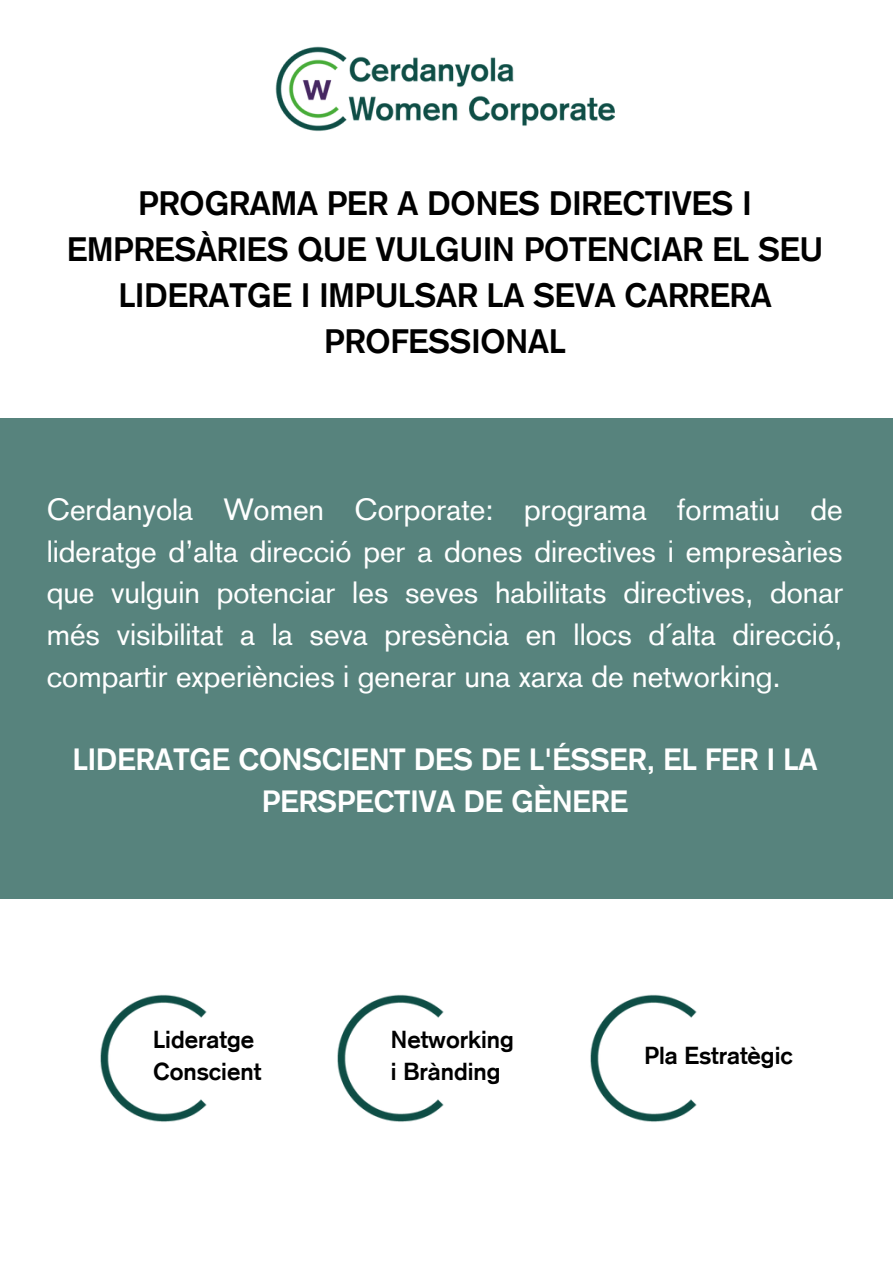
<style>
.page{position:relative;width:893px;height:1264px;background:#fff}
.page>*{position:absolute;margin:0;border:0;box-sizing:border-box;transform-origin:0 0}
.t1{font:700 33px/46px "Akzidenz Grotesk";color:#000;text-align:center}
.t2{font:30px/41.5px "Akzidenz Grotesk";color:#fff;text-align:justify}
.t3{font:700 30px/41.5px "Akzidenz Grotesk";color:#fff;text-align:center}
.t4{font:700 24px/32.5px "Akzidenz Grotesk";color:#000}
</style>
<div class="page">
<div style="left:0;top:419px;width:892px;height:479px;background:#57837d"></div>
<img style="left:275px;top:46px;width:339px;height:85px">
<img style="left:100px;top:994px;width:107px;height:128px">
<img style="left:337px;top:994px;width:107px;height:128px">
<img style="left:590px;top:994px;width:107px;height:128px">
<p class="t1" style="left:67px;top:183px;width:757px">PROGRAMA PER A DONES DIRECTIVES I<br>EMPRESÀRIES QUE VULGUIN POTENCIAR EL SEU<br>LIDERATGE I IMPULSAR LA SEVA CARRERA<br>PROFESSIONAL</p>
<p class="t2" style="left:47px;top:492px;width:798px">Cerdanyola Women Corporate: programa formatiu de lideratge d’alta direcció per a dones directives i empresàries que vulguin potenciar les seves habilitats directives, donar més visibilitat a la seva presència en llocs d´alta direcció, compartir experiències i generar una xarxa de networking.</p>
<p class="t3" style="left:73px;top:741px;width:745px">LIDERATGE CONSCIENT DES DE L'ÉSSER, EL FER I LA<br>PERSPECTIVA DE GÈNERE</p>
<p class="t4" style="left:153px;top:1024px;width:109px">Lideratge<br>Conscient</p>
<p class="t4" style="left:391px;top:1024px;width:125px">Networking i Brànding</p>
<p class="t4" style="left:644px;top:1040px;width:150px">Pla Estratègic</p>
</div>
